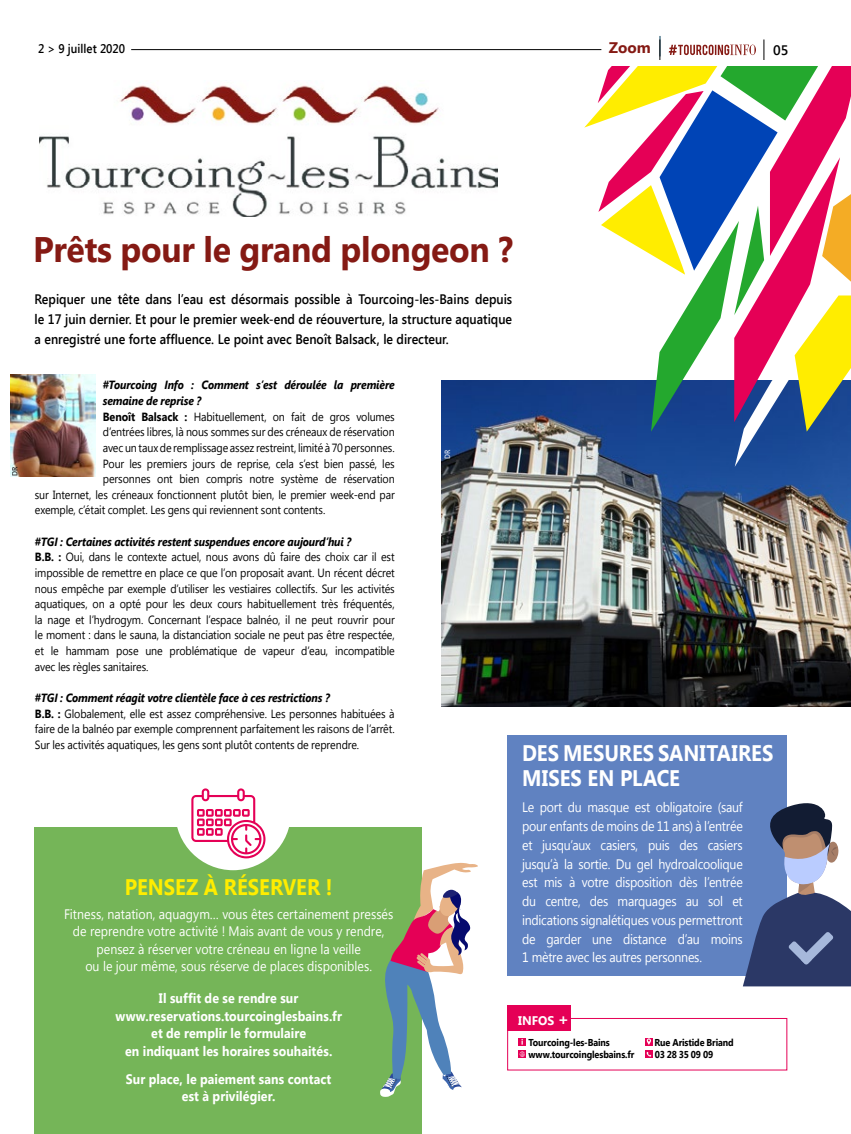
<style>
.page{position:relative;width:851px;height:1134px;background:#fff}
.page>*{position:absolute;margin:0;border:0;box-sizing:border-box;transform-origin:0 0}
.t1{font:700 35.5px "Segoe UI";letter-spacing:-.01em;color:#851a14;scale:.95 1}
.t2{font:700 22.5px/25px "Segoe UI";color:#fff;scale:.9 1}
.t3{font:700 22.5px "Segoe UI";color:#ffed00;scale:.9 1}
.t4{font:700 15.25px "Segoe UI";color:#851a14}
.t5{font:13.75px/18.8px "Segoe UI";color:#fff;text-align:center;scale:.9 1}
.t6{font:600 13.75px/20px "Segoe UI";color:#000;text-align:justify;scale:.9 1}
.t7{font:700 13.75px/17.5px "Segoe UI";letter-spacing:.005em;color:#fff;text-align:center;scale:.9 1}
.t8{font:600 13.75px "Segoe UI";color:#000}
.t9{font:600 12.5px "Segoe UI";color:#000;scale:.91 1}
.t10{font:700 12.5px "Segoe UI";color:#fff}
.t11{font:11.88px/15.6px "Segoe UI";letter-spacing:-.015em;color:#000;scale:.9 1}
.t12{font:italic 700 11.88px "Segoe UI";letter-spacing:-.01em;color:#000;scale:.9 1}
.t13{font:700 10px "Segoe UI";letter-spacing:-.015em;color:#000;scale:.9 1}
.t14{font:600 7.62px "Segoe UI";color:#fff;scale:.9 1}
.t15{font:600 7.62px "Segoe UI";color:#000;scale:.9 1}
.s1{font-weight:700}
.s2{font-weight:700;font-style:italic}
.s3{font-size:16.25px}
</style>
<div class="page">
<img style="left:441px;top:381px;width:409px;height:326px">
<div style="left:507px;top:735px;width:279px;height:241px;background:#6082c1"></div>
<svg style="left:584px;top:36px;width:266px;height:431px"></svg>
<hr style="left:131px;top:49px;width:470px;height:1px;background:#000">
<div style="left:507px;top:1018px;width:280px;height:52px;border:1px solid #e50056"></div>
<svg style="left:518px;top:1038px;width:8px;height:8px"></svg>
<div style="left:645px;top:1038px;width:7px;height:8px;background:#e50056"></div>
<svg style="left:646px;top:1038px;width:5px;height:7px"></svg>
<div style="left:518px;top:1050px;width:8px;height:8px;background:#e50056"></div>
<svg style="left:519px;top:1051px;width:6px;height:6px"></svg>
<div style="left:645px;top:1050px;width:7px;height:8px;background:#e50056"></div>
<svg style="left:646px;top:1052px;width:5px;height:5px"></svg>
<div style="left:507px;top:1006px;width:63px;height:25px;background:#e50056"></div>
<div style="left:35px;top:827px;width:387px;height:307px;background:#75b558"></div>
<img style="left:39px;top:85px;width:459px;height:131px">
<svg style="left:743px;top:797px;width:107px;height:189px"></svg>
<div style="left:175px;top:754px;width:116px;height:116px;background:#fff;border-radius:50%"></div>
<svg style="left:191px;top:788px;width:74px;height:70px"></svg>
<svg style="left:380px;top:863px;width:98px;height:234px"></svg>
<img style="left:11px;top:375px;width:85px;height:102px">
<p class="t9" style="left:38px;top:40px;width:97px">2 &gt; 9 juillet 2020</p>
<p class="t4" style="left:609px;top:37px;width:44px">Zoom</p>
<p class="t8" style="left:773px;top:40px;width:17px">05</p>
<p class="t15" style="left:9px;top:476px;width:12px;rotate:-90deg">DR</p>
<h1 class="t1" style="left:33px;top:224px;width:506px">Prêts pour le grand plongeon ?</h1>
<p class="t6" style="left:35px;top:288px;width:532px">Repiquer une tête dans l’eau est désormais possible à Tourcoing-les-Bains depuis le 17 juin dernier. Et pour le premier week-end de réouverture, la structure aquatique a enregistré une forte affluence. Le point avec Benoît Balsack, le directeur.</p>
<p class="t12" style="left:103px;top:377px;width:326px">#Tourcoing Info : Comment s’est déroulée la première</p>
<p class="t12" style="left:103px;top:392px;width:111px">semaine de reprise ?</p>
<p class="t11" style="left:103px;top:408px;width:326px"><span class="s1">Benoît Balsack :</span> Habituellement, on fait de gros volumes</p>
<p class="t11" style="left:103px;top:424px;width:326px">d’entrées libres, là nous sommes sur des créneaux de réservation</p>
<p class="t11" style="left:103px;top:439px;width:326px">avec un taux de remplissage assez restreint, limité à 70 personnes.</p>
<p class="t11" style="left:103px;top:455px;width:326px">Pour les premiers jours de reprise, cela s’est bien passé, les</p>
<p class="t11" style="left:103px;top:471px;width:326px">personnes ont bien compris notre système de réservation</p>
<p class="t11" style="left:35px;top:486px;width:401px">sur Internet, les créneaux fonctionnent plutôt bien, le premier week-end par</p>
<p class="t11" style="left:35px;top:502px;width:324px">exemple, c’était complet. Les gens qui reviennent sont contents.</p>
<p class="t11" style="left:35px;top:533px;width:401px"><span class="s2">#TGI : Certaines activités restent suspendues encore aujourd’hui ?<br></span><span class="s1">B.B. :</span> Oui, dans le contexte actuel, nous avons dû faire des choix car il est impossible de remettre en place ce que l’on proposait avant. Un récent décret nous empêche par exemple d’utiliser les vestiaires collectifs. Sur les activités aquatiques, on a opté pour les deux cours habituellement très fréquentés, la nage et l’hydrogym. Concernant l’espace balnéo, il ne peut rouvrir pour le moment : dans le sauna, la distanciation sociale ne peut pas être respectée, et le hammam pose une problématique de vapeur d’eau, incompatible avec les règles sanitaires.</p>
<p class="t11" style="left:35px;top:689px;width:401px"><span class="s2">#TGI : Comment réagit votre clientèle face à ces restrictions ?<br></span><span class="s1">B.B. :</span> Globalement, elle est assez compréhensive. Les personnes habituées à faire de la balnéo par exemple comprennent parfaitement les raisons de l’arrêt.<br>Sur les activités aquatiques, les gens sont plutôt contents de reprendre.</p>
<p class="t14" style="left:442px;top:459px;width:12px;rotate:-90deg">DR</p>
<h2 class="t2" style="left:522px;top:739px;width:281px">DES MESURES SANITAIRES<br>MISES EN PLACE</h2>
<h2 class="t3" style="left:125px;top:871px;width:232px">PENSEZ À RÉSERVER !</h2>
<p class="t5" style="left:64px;top:905px;width:367px;line-height:17.5px">Fitness, natation, aquagym… vous êtes certainement pressés de reprendre votre activité ! Mais avant de vous y rendre, pensez à réserver votre créneau en ligne la veille<br>ou le jour même, sous réserve de places disponibles.</p>
<p class="t7" style="left:115px;top:989px;width:253px">Il suffit de se rendre sur www.reservations.tourcoinglesbains.fr et de remplir le formulaire<br>en indiquant les horaires souhaités.</p>
<p class="t7" style="left:126px;top:1069px;width:230px">Sur place, le paiement sans contact est à privilégier.</p>
<p class="t5" style="left:522px;top:797px;width:247px;text-align:justify">Le port du masque est obligatoire (sauf pour enfants de moins de 11 ans) à l’entrée et jusqu’aux casiers, puis des casiers jusqu’à la sortie. Du gel hydroalcoolique est mis à votre disposition dès l’entrée du centre, des marquages au sol et indications signalétiques vous permettront de garder une distance d’au moins 1 mètre avec les autres personnes.</p>
<p class="t10" style="left:518px;top:1011px;width:52px">INFOS <span class="s3">+</span></p>
<p class="t13" style="left:528px;top:1035px;width:92px">Tourcoing-les-Bains</p>
<p class="t13" style="left:654px;top:1035px;width:89px">Rue Aristide Briand</p>
<p class="t13" style="left:528px;top:1047px;width:119px">www.tourcoinglesbains.fr</p>
<p class="t13" style="left:654px;top:1047px;width:67px">03 28 35 09 09</p>
</div>
